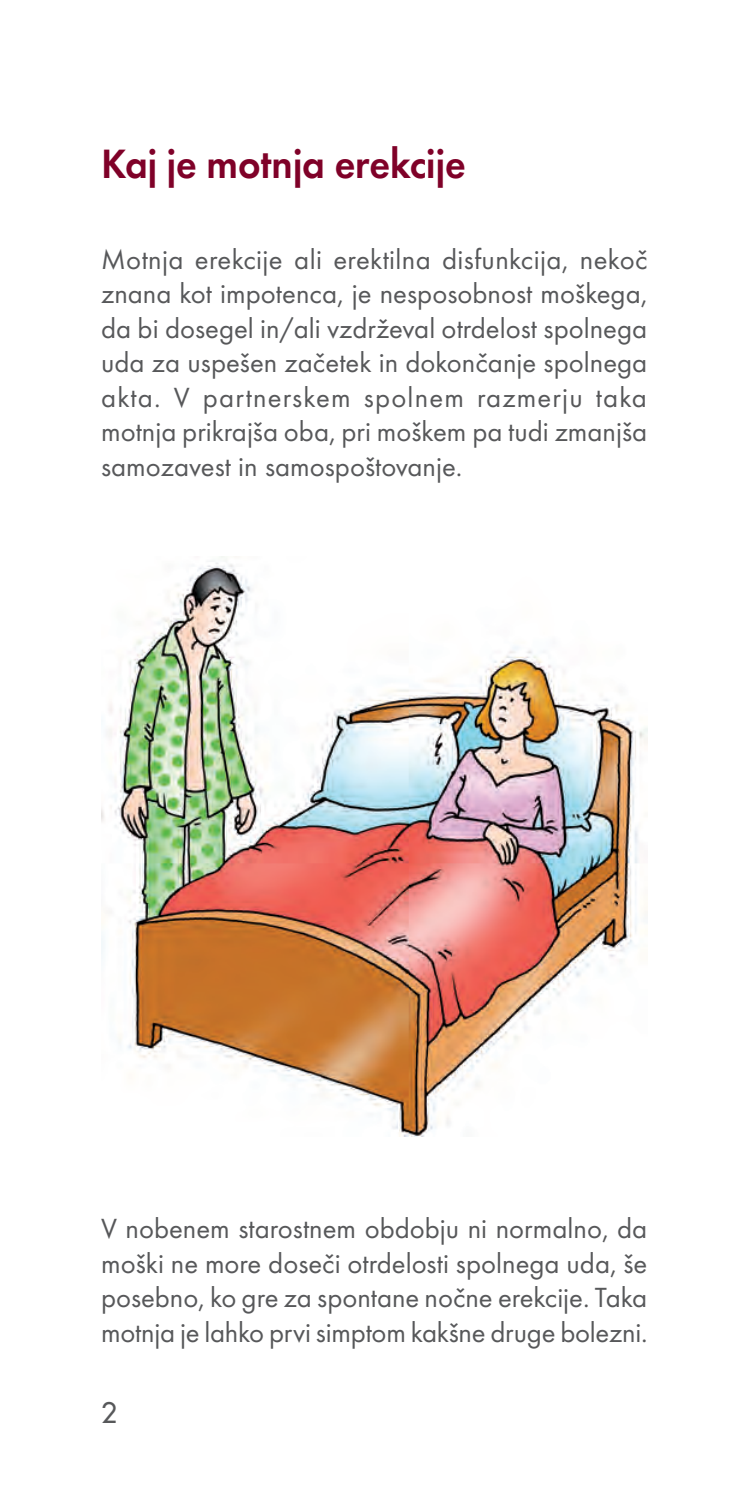
<style>
.page{position:relative;width:747px;height:1493px;background:#fff}
.page>*{position:absolute;margin:0;border:0;box-sizing:border-box;transform-origin:0 0}
.t1{font:600 42.5px "Futura TEE";letter-spacing:-.005em;color:#7f0128;scale:.94 1}
.t2{font:28.75px/34.5px "Futura TEE";color:#57585a;text-align:justify}
.t3{font:27.5px "SS Futura";color:#57585a}
</style>
<div class="page">
<img style="left:101px;top:556px;width:546px;height:580px">
<h1 class="t1" style="left:101px;top:139px;width:389px">Kaj je motnja erekcije</h1>
<p class="t2" style="left:101px;top:241px;width:547px">Motnja erekcije ali erektilna disfunkcija, nekoč znana kot impotenca, je nesposobnost moškega, da bi dosegel in/ali vzdrževal otrdelost spolnega uda za uspešen začetek in dokončanje spolnega akta. V partnerskem spolnem razmerju taka motnja prikrajša oba, pri moškem pa tudi zmanjša samozavest in samospoštovanje.</p>
<p class="t2" style="left:101px;top:1211px;width:547px">V nobenem starostnem obdobju ni normalno, da moški ne more doseči otrdelosti spolnega uda, še posebno, ko gre za spontane nočne erekcije. Taka motnja je lahko prvi simptom kakšne druge bolezni.</p>
<p class="t3" style="left:101px;top:1394px;width:17px">2</p>
</div>
